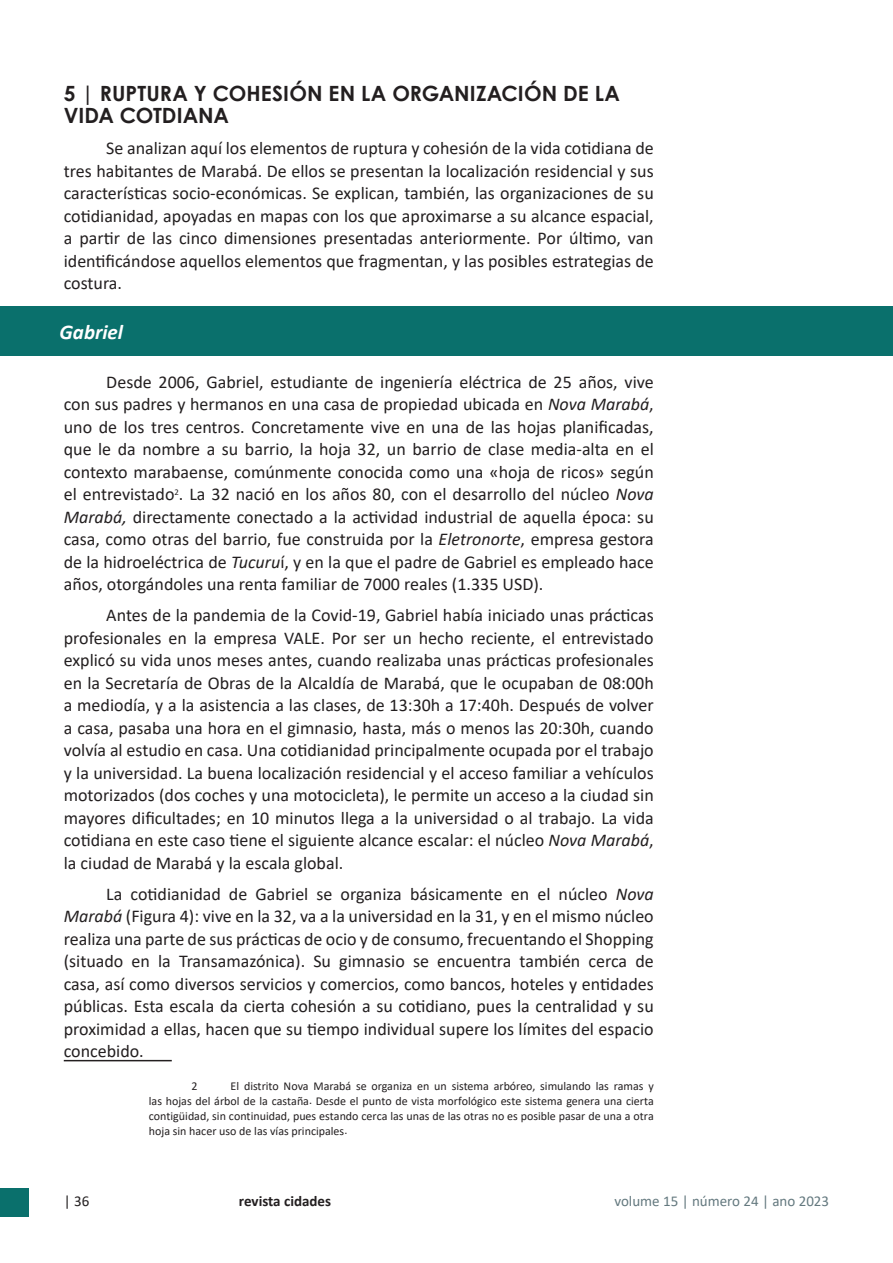
<style>
.page{position:relative;width:893px;height:1263px;background:#fff}
.page>*{position:absolute;margin:0;border:0;box-sizing:border-box;transform-origin:0 0}
.Normal_sem_recúo{font:700 21px/22.5px "Century Gothic";letter-spacing:.005em;color:#231f20}
.t1{font:italic 700 21px "Calibri";color:#fff}
.t2{font:18px/22.5px "Calibri";color:#231f20;text-align:justify}
.t3{font:15px "Calibri";color:#64797f}
.t4{font:700 15px "Calibri";color:#231f20}
.t5{font:15px "Calibri";color:#231f20}
.Footnote_text{font:12px/15px "Calibri";color:#231f20;text-align:justify}
.s1{font-style:italic}
</style>
<div class="page">
<div style="left:0;top:1188px;width:29px;height:29px;background:#0a706c"></div>
<hr style="left:64px;top:1060px;width:108px;height:1px;background:#231f20">
<div style="left:0;top:306px;width:893px;height:50px;background:#0a706c"></div>
<p class="Normal_sem_recúo" style="left:64px;top:81px;width:558px">5 | RUPTURA Y COHESIÓN EN LA ORGANIZACIÓN DE LA<br>VIDA COTDIANA</p>
<p class="t2" style="left:64px;top:137px;width:591px;text-indent:43px">Se analizan aquí los elementos de ruptura y cohesión de la vida cotidiana de tres habitantes de Marabá. De ellos se presentan la localización residencial y sus características socio-económicas. Se explican, también, las organizaciones de su cotidianidad, apoyadas en mapas con los que aproximarse a su alcance espacial, a partir de las cinco dimensiones presentadas anteriormente. Por último, van identificándose aquellos elementos que fragmentan, y las posibles estrategias de costura.</p>
<p class="t1" style="left:60px;top:317px;width:65px">Gabriel</p>
<p class="t2" style="left:64px;top:370px;width:591px;text-indent:43px">Desde 2006, Gabriel, estudiante de ingeniería eléctrica de 25 años, vive con sus padres y hermanos en una casa de propiedad ubicada en <span class="s1">Nova Marabá</span>, uno de los tres centros. Concretamente vive en una de las hojas planificadas, que le da nombre a su barrio, la hoja 32, un barrio de clase media-alta en el contexto marabaense, comúnmente conocida como una «hoja de ricos» según el entrevistado<sup>2</sup>. La 32 nació en los años 80, con el desarrollo del núcleo <span class="s1">Nova Marabá,</span> directamente conectado a la actividad industrial de aquella época: su casa, como otras del barrio, fue construida por la <span class="s1">Eletronorte</span>, empresa gestora de la hidroeléctrica de <span class="s1">Tucuru</span>í, y en la que el padre de Gabriel es empleado hace años, otorgándoles una renta familiar de 7000 reales (1.335 USD).</p>
<p class="t2" style="left:64px;top:604px;width:591px;text-indent:43px">Antes de la pandemia de la Covid-19, Gabriel había iniciado unas prácticas profesionales en la empresa VALE. Por ser un hecho reciente, el entrevistado explicó su vida unos meses antes, cuando realizaba unas prácticas profesionales en la Secretaría de Obras de la Alcaldía de Marabá, que le ocupaban de 08:00h a mediodía, y a la asistencia a las clases, de 13:30h a 17:40h. Después de volver a casa, pasaba una hora en el gimnasio, hasta, más o menos las 20:30h, cuando volvía al estudio en casa. Una cotidianidad principalmente ocupada por el trabajo y la universidad. La buena localización residencial y el acceso familiar a vehículos motorizados (dos coches y una motocicleta), le permite un acceso a la ciudad sin mayores dificultades; en 10 minutos llega a la universidad o al trabajo. La vida cotidiana en este caso tiene el siguiente alcance escalar: el núcleo <span class="s1">Nova Marabá</span>, la ciudad de Marabá y la escala global.</p>
<p class="t2" style="left:64px;top:882px;width:591px;text-indent:43px">La cotidianidad de Gabriel se organiza básicamente en el núcleo <span class="s1">Nova Marabá</span> (Figura 4): vive en la 32, va a la universidad en la 31, y en el mismo núcleo realiza una parte de sus prácticas de ocio y de consumo, frecuentando el Shopping (situado en la Transamazónica). Su gimnasio se encuentra también cerca de casa, así como diversos servicios y comercios, como bancos, hoteles y entidades públicas. Esta escala da cierta cohesión a su cotidiano, pues la centralidad y su proximidad a ellas, hacen que su tiempo individual supere los límites del espacio concebido.</p>
<p class="Footnote_text" style="left:191px;top:1078px;width:8px">2</p>
<p class="Footnote_text" style="left:149px;top:1078px;width:506px;text-indent:82px">El distrito Nova Marabá se organiza en un sistema arbóreo, simulando las ramas y las hojas del árbol de la castaña. Desde el punto de vista morfológico este sistema genera una cierta contigüidad, sin continuidad, pues estando cerca las unas de las otras no es posible pasar de una a otra hoja sin hacer uso de las vías principales.</p>
<p class="t5" style="left:64px;top:1191px;width:27px">| 36</p>
<p class="t4" style="left:239px;top:1191px;width:94px">revista cidades</p>
<p class="t3" style="left:614px;top:1191px;width:216px">volume 15 | número 24 | ano 2023</p>
</div>
